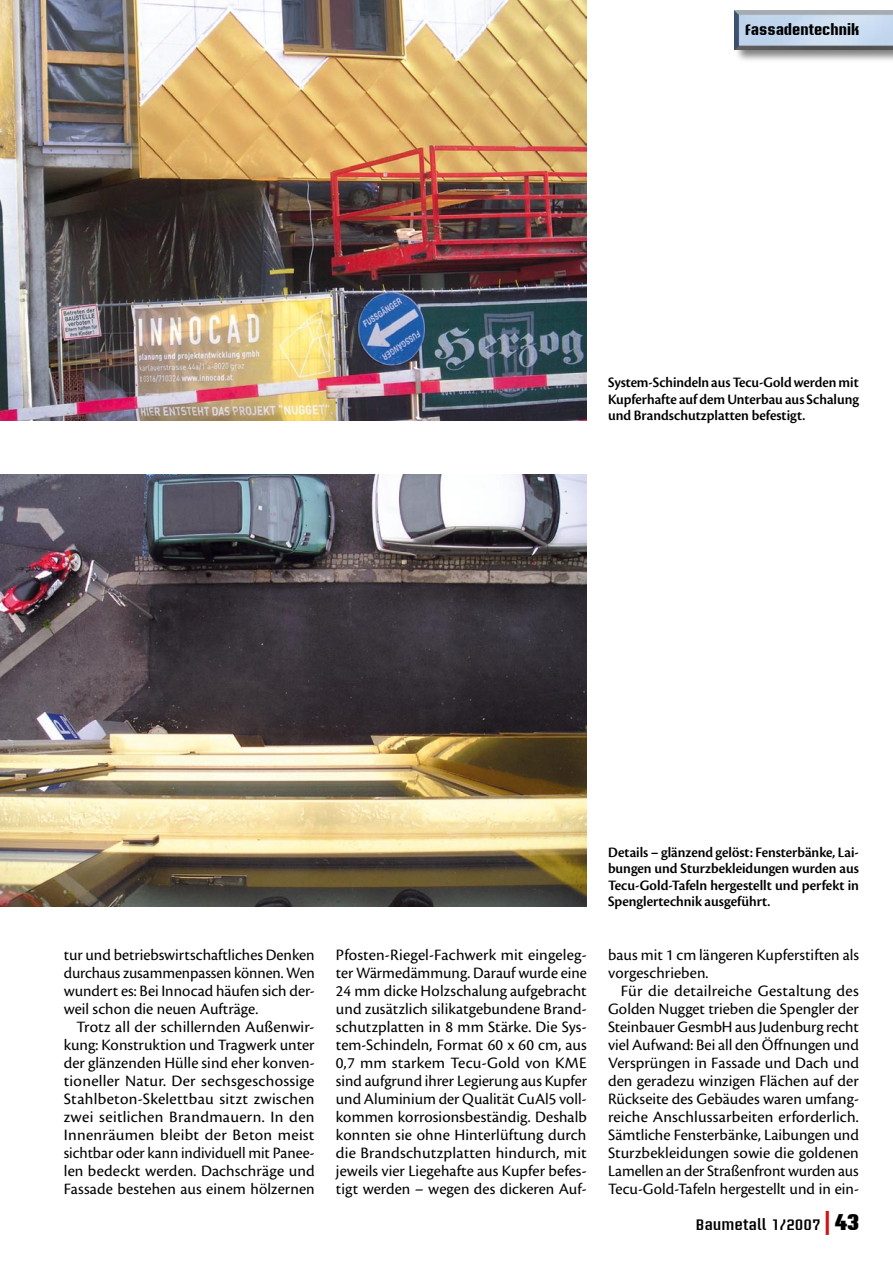
<style>
.page{position:relative;width:893px;height:1263px;background:#fff}
.page>*{position:absolute;margin:0;border:0;box-sizing:border-box;transform-origin:0 0}
.t1{font:16.5px/18px "Cronos Pro";color:#000;text-align:justify}
.t2{font:15px/16.5px "Cronos Pro Semibold Disp";color:#000;text-align:justify}
.t3{font:600 15px "Briem Akademi Std";color:#000}
.t4{font:700 15px "Briem Akademi Std";color:#000}
.s1{font-size:24px;color:#cd1316}
.s2{font-weight:900;font-size:22.5px}
</style>
<div class="page">
<div style="left:733px;top:9px;width:160px;height:54px;background:#000;opacity:.5"></div>
<img style="left:735px;top:11px;width:158px;height:38px">
<img style="left:0;top:0;width:587px;height:420px">
<img style="left:0;top:474px;width:587px;height:432px">
<p class="t4" style="left:745px;top:22px;width:115px">Fassadentechnik</p>
<p class="t2" style="left:608px;top:374px;width:252px">System-Schindeln aus Tecu-Gold werden mit Kupferhafte auf dem Unterbau aus Schalung und Brandschutzplatten befestigt.</p>
<p class="t1" style="left:64px;top:946px;width:253px">tur und betriebswirtschaftliches Denken durchaus zusammenpassen können. Wen wundert es: Bei Innocad häufen sich der&shy;weil schon die neuen Aufträge.</p>
<p class="t1" style="left:64px;top:1018px;width:252px;text-indent:13px">Trotz all der schillernden Außenwir&shy;kung: Konstruktion und Tragwerk unter der glänzenden Hülle sind eher konven&shy;tioneller Natur. Der sechsgeschossige Stahlbeton-Skelettbau sitzt zwischen zwei seitlichen Brandmauern. In den Innenräumen bleibt der Beton meist sichtbar oder kann individuell mit Panee&shy;len bedeckt werden. Dachschräge und Fassade bestehen aus einem hölzernen</p>
<p class="t2" style="left:608px;top:844px;width:253px">Details – glänzend gelöst: Fensterbänke, Lai&shy;bungen und Sturzbekleidungen wurden aus Tecu-Gold-Tafeln hergestellt und perfekt in Spenglertechnik ausgeführt.</p>
<p class="t1" style="left:336px;top:946px;width:253px">Pfosten-Riegel-Fachwerk mit eingeleg&shy;ter Wärmedämmung. Darauf wurde eine 24 mm dicke Holzschalung aufgebracht und zusätzlich silikatgebundene Brand&shy;schutzplatten in 8 mm Stärke. Die Sys&shy;tem-Schindeln, Format 60 x 60 cm, aus 0,7 mm starkem Tecu-Gold von KME sind aufgrund ihrer Legierung aus Kupfer und Aluminium der Qualität CuAl5 voll&shy;kommen korrosionsbeständig. Deshalb konnten sie ohne Hinterlüftung durch die Brandschutzplatten hindurch, mit jeweils vier Liegehafte aus Kupfer befes&shy;tigt werden – wegen des dickeren Auf-</p>
<p class="t1" style="left:608px;top:946px;width:252px">baus mit 1 cm längeren Kupferstiften als vorgeschrieben.</p>
<p class="t1" style="left:608px;top:982px;width:252px;text-indent:13px">Für die detailreiche Gestaltung des Golden Nugget trieben die Spengler der Steinbauer GesmbH aus Judenburg recht viel Aufwand: Bei all den Öffnungen und Versprüngen in Fassade und Dach und den geradezu winzigen Flächen auf der Rückseite des Gebäudes waren umfang&shy;reiche Anschlussarbeiten erforderlich.<br>Sämtliche Fensterbänke, Laibungen und Sturzbekleidungen sowie die goldenen Lamellen an der Straßenfront wurden aus Tecu-Gold-Tafeln hergestellt und in ein-</p>
<p class="t3" style="left:696px;top:1216px;width:165px">Baumetall 1/2007 <span class="s1">|</span> <span class="s2">43</span></p>
</div>
